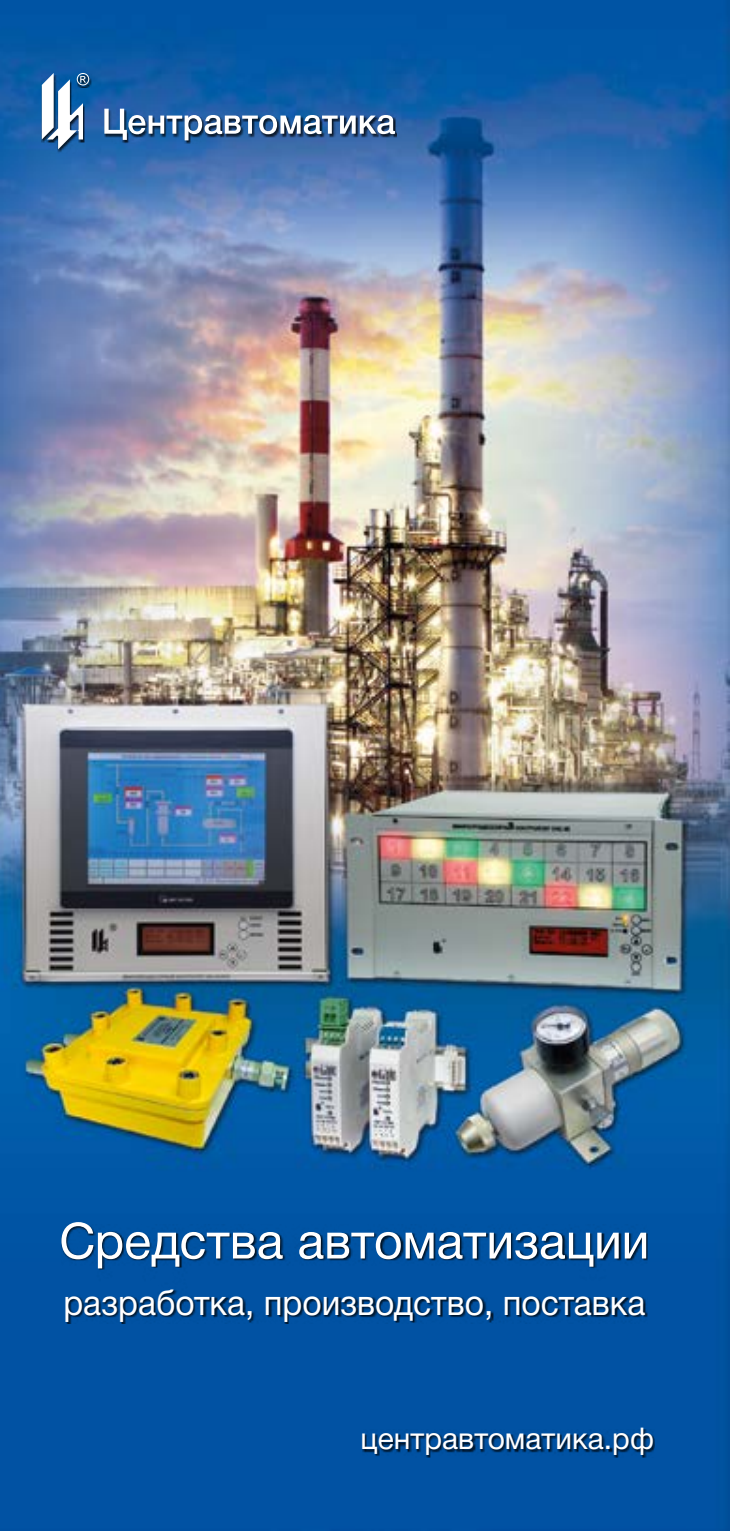
<style>
.page{position:relative;width:730px;height:1531px;background:#fff}
.page>*{position:absolute;margin:0;border:0;box-sizing:border-box;transform-origin:0 0}
.t1{font:50px "Helvetica Neue Cyr";color:#fff}
.t2{font:35px "Helvetica Neue Cyr";color:#fff;scale:.96 1}
.t3{font:30px "Helvetica Neue Cyr";color:#fff}
</style>
<div class="page">
<img style="left:0;top:0;width:730px;height:1531px">
<div style="left:363px;top:1429px;width:292px;height:28px;background:#000;opacity:.75"></div>
<div style="left:62px;top:1224px;width:586px;height:100px;background:#000;opacity:.75"></div>
<div style="left:41px;top:75px;width:44px;height:79px;background:#000;opacity:.75"></div>
<div style="left:76px;top:75px;width:15px;height:13px;background:#000;opacity:.75"></div>
<svg style="left:42px;top:73px;width:47px;height:76px"></svg>
<div style="left:104px;top:111px;width:292px;height:33px;background:#000;opacity:.75"></div>
<svg style="left:104px;top:109px;width:291px;height:31px"></svg>
<h1 class="t1" style="left:59px;top:1213px;width:592px">Средства автоматизации</h1>
<p class="t2" style="left:63px;top:1283px;width:608px">разработка, производство, поставка</p>
<p class="t3" style="left:361px;top:1422px;width:295px">центравтоматика.рф</p>
</div>
